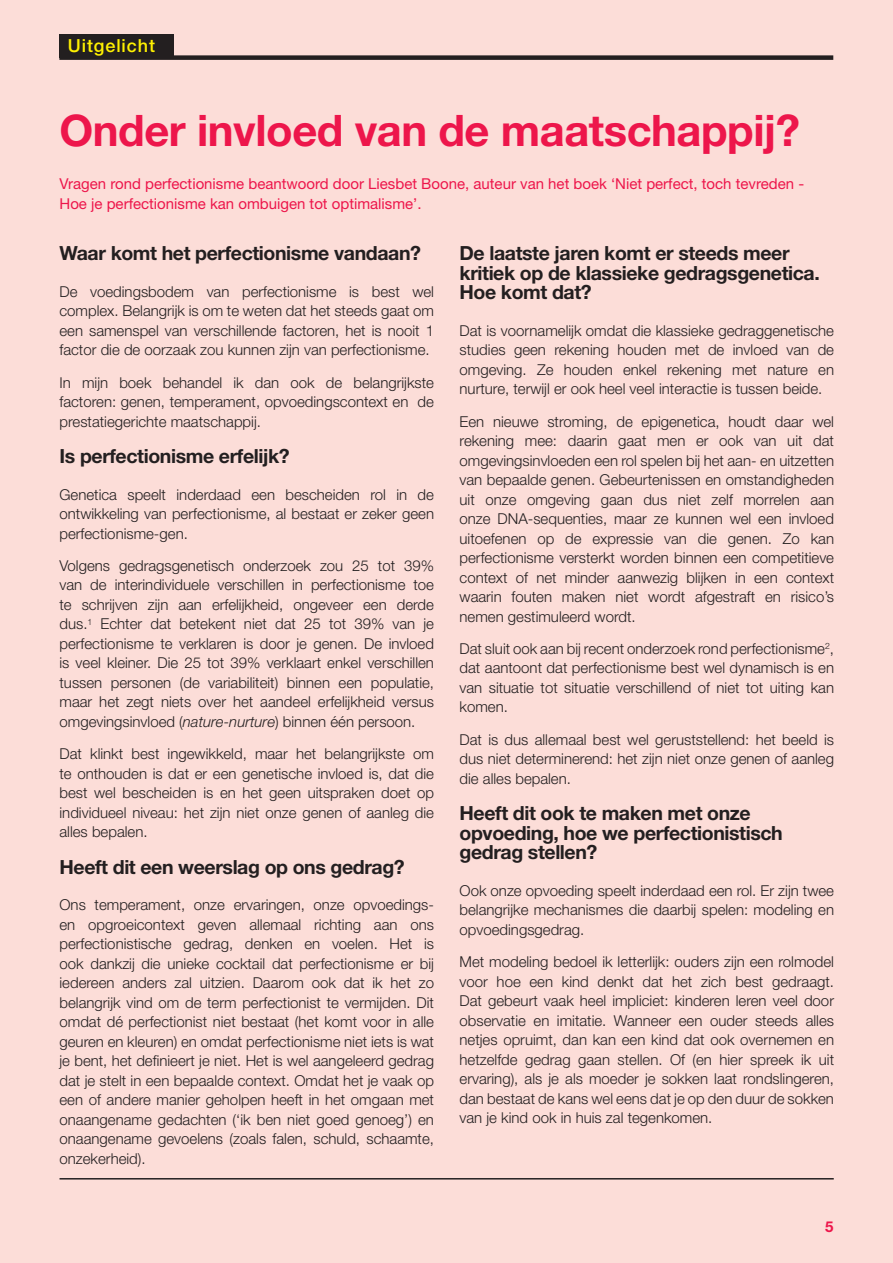
<style>
.page{position:relative;width:893px;height:1263px;background:#fcddd8}
.page>*{position:absolute;margin:0;border:0;box-sizing:border-box;transform-origin:0 0}
.Titel_24pt_Helv_Bold{font:700 43.5px "Helvetica Neue LT Std";letter-spacing:-.01em;color:#ed164b}
.t1{font:700 19.5px/19.5px "Helvetica Neue LT Std";letter-spacing:-.02em;color:#231f20}
.t2{font:500 18px "Helvetica Neue LT Std";letter-spacing:.05em;color:#fff101}
.t3{font:300 15px/19.5px "Helvetica Neue LT Std";color:#231f20;text-align:justify}
.t4{font:15px "Helvetica Neue LT Std";color:#ed164b}
.t5{font:700 15px "Helvetica Neue LT Std";color:#ed164b}
.s1{font-style:italic}
</style>
<div class="page">
<div style="left:59px;top:55px;width:774px;height:5px;background:#231f20"></div>
<hr style="left:60px;top:1178px;width:774px;height:1px;background:#231f20">
<div style="left:59px;top:34px;width:115px;height:24px;background:#231f20"></div>
<p class="t2" style="left:68px;top:35px;width:89px">Uitgelicht</p>
<p class="Titel_24pt_Helv_Bold" style="left:60px;top:103px;width:742px">Onder invloed van de maatschappij?</p>
<p class="t4" style="left:60px;top:175px;width:746px">Vragen rond perfectionisme beantwoord door Liesbet Boone, auteur van het boek ‘Niet perfect, toch tevreden -</p>
<p class="t4" style="left:60px;top:194px;width:364px">Hoe je perfectionisme kan ombuigen tot optimalisme’.</p>
<p class="t1" style="left:60px;top:243px;width:363px">Waar komt het perfectionisme vandaan?</p>
<p class="t3" style="left:60px;top:281px;width:376px">De voedingsbodem van perfectionisme is best wel complex. Belangrijk is om te weten dat het steeds gaat om een samenspel van verschillende factoren, het is nooit 1 factor die de oorzaak zou kunnen zijn van perfectionisme.</p>
<p class="t3" style="left:60px;top:372px;width:376px">In mijn boek behandel ik dan ook de belangrijkste factoren: genen, temperament, opvoedingscontext en de prestatiegerichte maatschappij.</p>
<p class="t1" style="left:60px;top:446px;width:232px">Is perfectionisme erfelijk?</p>
<p class="t3" style="left:60px;top:484px;width:376px">Genetica speelt inderdaad een bescheiden rol in de ontwikkeling van perfectionisme, al bestaat er zeker geen perfectionisme-gen.</p>
<p class="t3" style="left:60px;top:556px;width:376px">Volgens gedragsgenetisch onderzoek zou 25 tot 39% van de interindividuele verschillen in perfectionisme toe te schrijven zijn aan erfelijkheid, ongeveer een derde dus.<sup>1</sup> Echter dat betekent niet dat 25 tot 39% van je perfectionisme te verklaren is door je genen. De invloed is veel kleiner. Die 25 tot 39% verklaart enkel verschillen tussen personen (de variabiliteit) binnen een populatie, maar het zegt niets over het aandeel erfelijkheid versus omgevingsinvloed (<span class="s1">nature-nurture</span>) binnen één persoon.</p>
<p class="t3" style="left:60px;top:744px;width:376px">Dat klinkt best ingewikkeld, maar het belangrijkste om te onthouden is dat er een genetische invloed is, dat die best wel bescheiden is en het geen uitspraken doet op individueel niveau: het zijn niet onze genen of aanleg die alles bepalen.</p>
<p class="t1" style="left:60px;top:857px;width:347px">Heeft dit een weerslag op ons gedrag?</p>
<p class="t3" style="left:60px;top:895px;width:376px">Ons temperament, onze ervaringen, onze opvoedings&shy;en opgroeicontext geven allemaal richting aan ons perfectionistische gedrag, denken en voelen. Het is ook dankzij die unieke cocktail dat perfectionisme er bij iedereen anders zal uitzien. Daarom ook dat ik het zo belangrijk vind om de term perfectionist te vermijden. Dit omdat dé perfectionist niet bestaat (het komt voor in alle geuren en kleuren) en omdat perfectionisme niet iets is wat je bent, het definieert je niet. Het is wel aangeleerd gedrag dat je stelt in een bepaalde context. Omdat het je vaak op een of andere manier geholpen heeft in het omgaan met onaangename gedachten (‘ik ben niet goed genoeg’) en onaangename gevoelens (zoals falen, schuld, schaamte, onzekerheid).</p>
<p class="t1" style="left:460px;top:243px;width:362px">De laatste jaren komt er steeds meer kritiek op de klassieke gedragsgenetica.<br>Hoe komt dat?</p>
<p class="t3" style="left:460px;top:320px;width:376px">Dat is voornamelijk omdat die klassieke gedraggenetische studies geen rekening houden met de invloed van de omgeving. Ze houden enkel rekening met nature en nurture, terwijl er ook heel veel interactie is tussen beide.</p>
<p class="t3" style="left:460px;top:411px;width:376px">Een nieuwe stroming, de epigenetica, houdt daar wel rekening mee: daarin gaat men er ook van uit dat omgevingsinvloeden een rol spelen bij het aan- en uitzetten van bepaalde genen. Gebeurtenissen en omstandigheden uit onze omgeving gaan dus niet zelf morrelen aan onze DNA-sequenties, maar ze kunnen wel een invloed uitoefenen op de expressie van die genen. Zo kan perfectionisme versterkt worden binnen een competitieve context of net minder aanwezig blijken in een context waarin fouten maken niet wordt afgestraft en risico’s nemen gestimuleerd wordt.</p>
<p class="t3" style="left:460px;top:638px;width:376px">Dat sluit ook aan bij recent onderzoek rond perfectionisme<sup>2</sup>, dat aantoont dat perfectionisme best wel dynamisch is en van situatie tot situatie verschillend of niet tot uiting kan komen.</p>
<p class="t3" style="left:460px;top:729px;width:376px">Dat is dus allemaal best wel geruststellend: het beeld is dus niet determinerend: het zijn niet onze genen of aanleg die alles bepalen.</p>
<p class="t1" style="left:460px;top:803px;width:325px">Heeft dit ook te maken met onze opvoeding, hoe we perfectionistisch gedrag stellen?</p>
<p class="t3" style="left:460px;top:880px;width:376px">Ook onze opvoeding speelt inderdaad een rol. Er zijn twee belangrijke mechanismes die daarbij spelen: modeling en opvoedingsgedrag.</p>
<p class="t3" style="left:460px;top:952px;width:376px">Met modeling bedoel ik letterlijk: ouders zijn een rolmodel voor hoe een kind denkt dat het zich best gedraagt.<br>Dat gebeurt vaak heel impliciet: kinderen leren veel door observatie en imitatie. Wanneer een ouder steeds alles netjes opruimt, dan kan een kind dat ook overnemen en hetzelfde gedrag gaan stellen. Of (en hier spreek ik uit ervaring), als je als moeder je sokken laat rondslingeren, dan bestaat de kans wel eens dat je op den duur de sokken van je kind ook in huis zal tegenkomen.</p>
<p class="t5" style="left:825px;top:1217px;width:10px">5</p>
</div>
